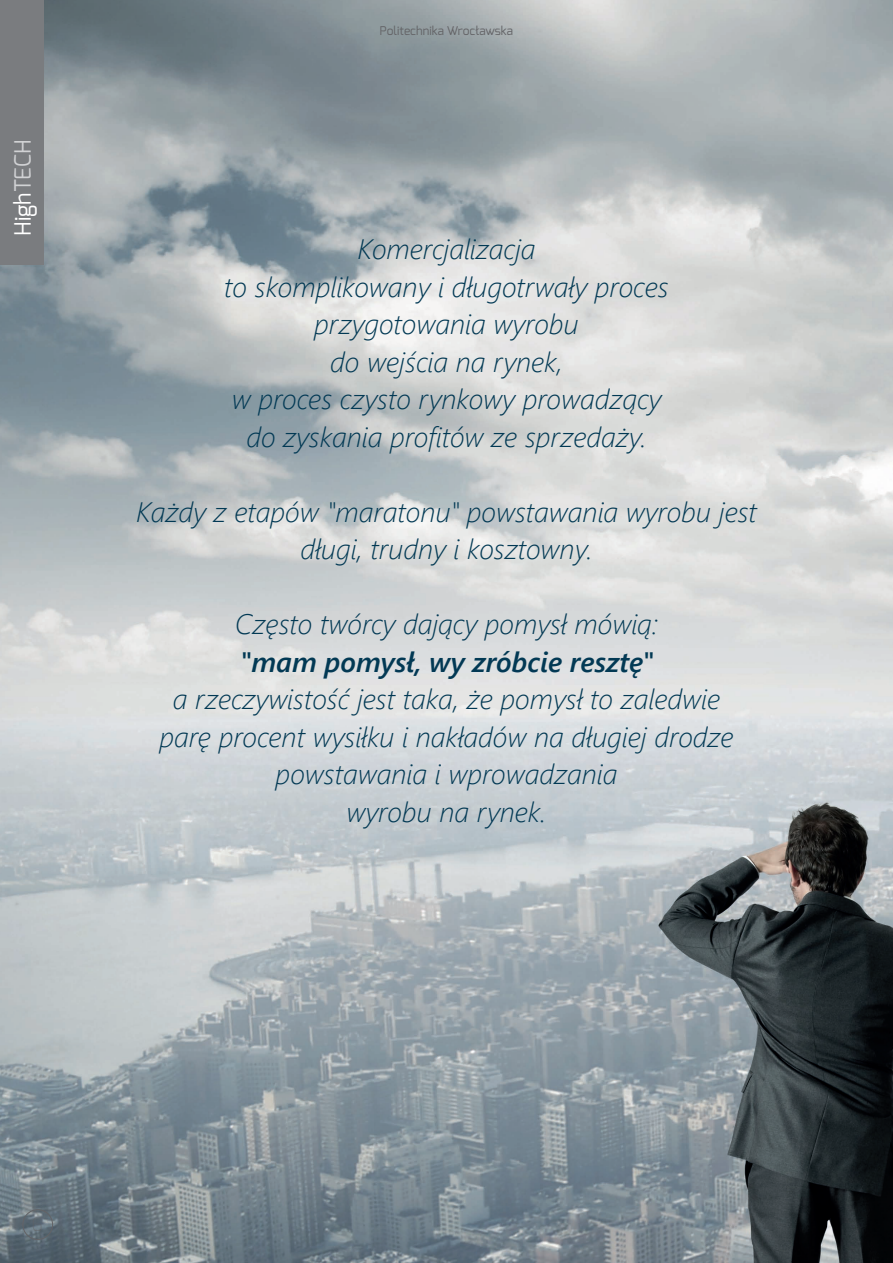
<style>
.page{position:relative;width:893px;height:1263px;background:#fff}
.page>*{position:absolute;margin:0;border:0;box-sizing:border-box;transform-origin:0 0}
.wyróżnienie{font:italic 28.05px/37.5px "Webly Sleek UI Light";color:#023954;text-align:center}
.t1{font:22.5px "Exo";color:#fff}
.t2{font:12px "Exo";color:#636366}
.s1{color:#d1d2d4}
.s2{font-family:"Webly Sleek UI Semibold"}
</style>
<div class="page">
<img style="left:0;top:0;width:893px;height:1263px">
<div style="left:0;top:0;width:43px;height:264px;background:#7a7c7f"></div>
<div style="left:23px;top:1209px;width:30px;height:31px;border:1px solid #636366;border-radius:50%"></div>
<p class="t1" style="left:8px;top:236px;width:98px;rotate:-90deg">High<span class="s1">TECH</span></p>
<p class="t2" style="left:380px;top:23px;width:135px">Politechnika Wrocławska</p>
<p class="wyróżnienie" style="left:224px;top:230px;width:446px">Komercjalizacja<br>to skomplikowany i długotrwały proces przygotowania wyrobu<br>do wejścia na rynek,<br>w proces czysto rynkowy prowadzący do zyskania profitów ze sprzedaży.</p>
<p class="wyróżnienie" style="left:136px;top:492px;width:622px">Każdy z etapów "maratonu" powstawania wyrobu jest długi, trudny i kosztowny.</p>
<p class="wyróżnienie" style="left:159px;top:605px;width:576px">Często twórcy dający pomysł mówią:<br><span class="s2">"mam pomysł, wy zróbcie resztę"<br></span>a rzeczywistość jest taka, że pomysł to zaledwie parę procent wysiłku i nakładów na długiej drodze powstawania i wprowadzania<br>wyrobu na rynek.</p>
</div>
